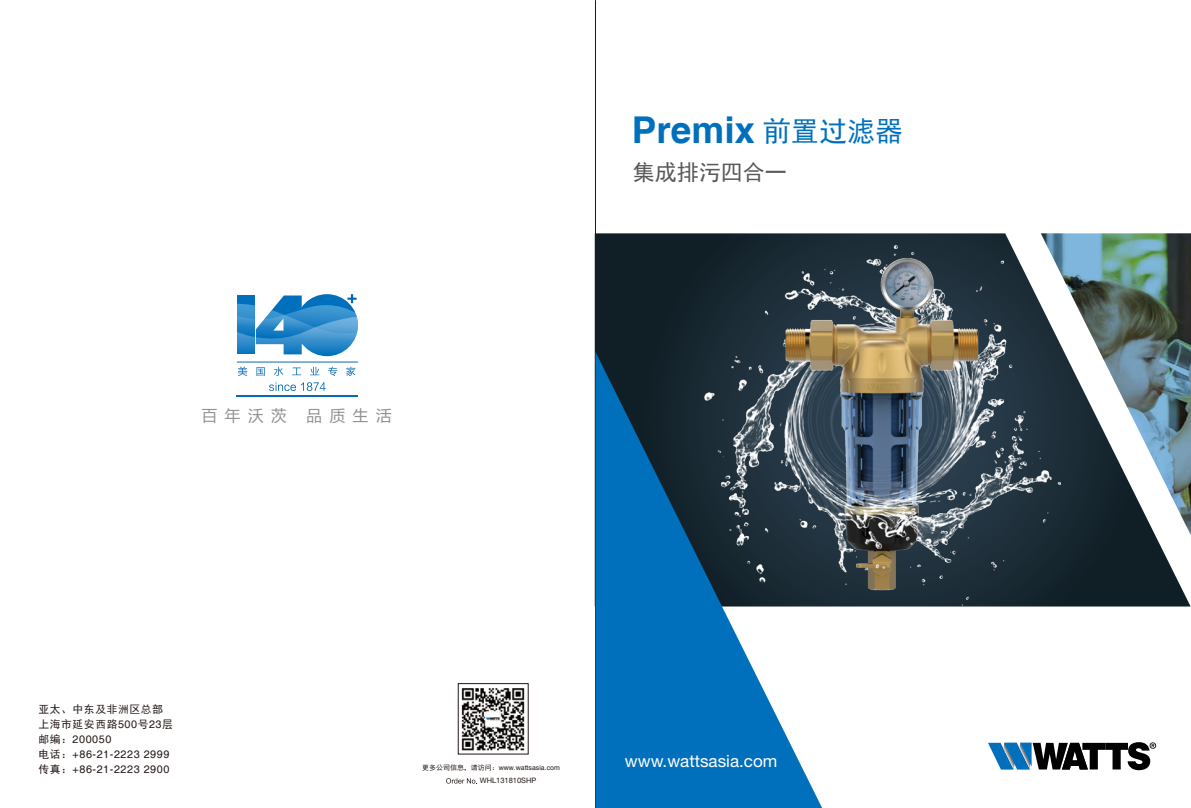
<style>
.page{position:relative;width:1191px;height:808px;background:#fff}
.page>*{position:absolute;margin:0;border:0;box-sizing:border-box;transform-origin:0 0}
.t1{font:700 36.9px "Helvetica";color:#0070bd}
.t2{font:28px "Sim Hei";color:#0070bd}
.t3{font:22px "Sim Hei";color:#595757}
.t4{font:17px "Helvetica Neue LT";color:#fff}
.t5{font:15.5px "Microsoft Ya Hei";color:#8f9296}
.t6{font:10.8px/15px "Helvetica";letter-spacing:.05em;color:#221815}
.t7{font:10.8px/15px "Sim Hei";letter-spacing:.05em;color:#221815}
.t8{font:7.5px "Helvetica Neue LT";color:#221815}
.t9{font:7px "Helvetica";color:#221815}
.s1{font-family:"Helvetica"}
.s2{font-family:"Sim Hei"}
</style>
<div class="page">
<svg style="left:596px;top:233px;width:594px;height:373px;background:#202e35"></svg>
<img style="left:703px;top:238px;width:357px;height:367px">
<hr style="left:595px;top:0;width:1px;height:808px;background:#221815">
<svg style="left:446px;top:778px;width:31px;height:6px"></svg>
<img style="left:461px;top:688px;width:64px;height:63px">
<div style="left:458px;top:683px;width:70px;height:71px;border:1px solid #221815"></div>
<svg style="left:237px;top:294px;width:121px;height:62px"></svg>
<hr style="left:237px;top:361px;width:121px;height:1px;background:#086ab0">
<hr style="left:237px;top:395px;width:121px;height:1px;background:#086ab0">
<svg style="left:238px;top:367px;width:9px;height:9px"></svg>
<svg style="left:256px;top:367px;width:9px;height:9px"></svg>
<svg style="left:274px;top:367px;width:9px;height:9px"></svg>
<svg style="left:292px;top:367px;width:9px;height:8px"></svg>
<svg style="left:310px;top:367px;width:9px;height:8px"></svg>
<svg style="left:328px;top:367px;width:9px;height:9px"></svg>
<svg style="left:346px;top:367px;width:9px;height:9px"></svg>
<svg style="left:269px;top:382px;width:56px;height:9px"></svg>
<svg style="left:595px;top:352px;width:227px;height:456px;background:#2b6892"></svg>
<svg style="left:988px;top:742px;width:168px;height:28px"></svg>
<svg style="left:1040px;top:233px;width:151px;height:302px"></svg>
<h3 class="t5" style="left:202px;top:405px;width:86px">百 年 沃 茨</h3>
<h3 class="t5" style="left:306px;top:405px;width:86px">品 质 生 活</h3>
<h1 class="t1" style="left:632px;top:108px;width:125px">Premix</h1>
<h2 class="t2" style="left:763px;top:117px;width:141px">前置过滤器</h2>
<h3 class="t3" style="left:633px;top:161px;width:155px">集成排污四合一</h3>
<p class="t7" style="left:39px;top:702px;width:136px">亚太、中东及非洲区总部上海市延安西路<span class="s1">500</span>号<span class="s1">23</span>层</p>
<p class="t6" style="left:39px;top:732px;width:132px"><span class="s2">邮编：</span>200050<br><span class="s2">电话：</span>+86-21-2223 2999<span class="s2">传真：</span>+86-21-2223 2900</p>
<p class="t9" style="left:422px;top:763px;width:139px"><span class="s2">更多公司信息，请访问：</span>www.wattsasia.com</p>
<p class="t8" style="left:480px;top:776px;width:58px">WHL131810SHP</p>
<h3 class="t4" style="left:625px;top:751px;width:154px">www.wattsasia.com</h3>
</div>
